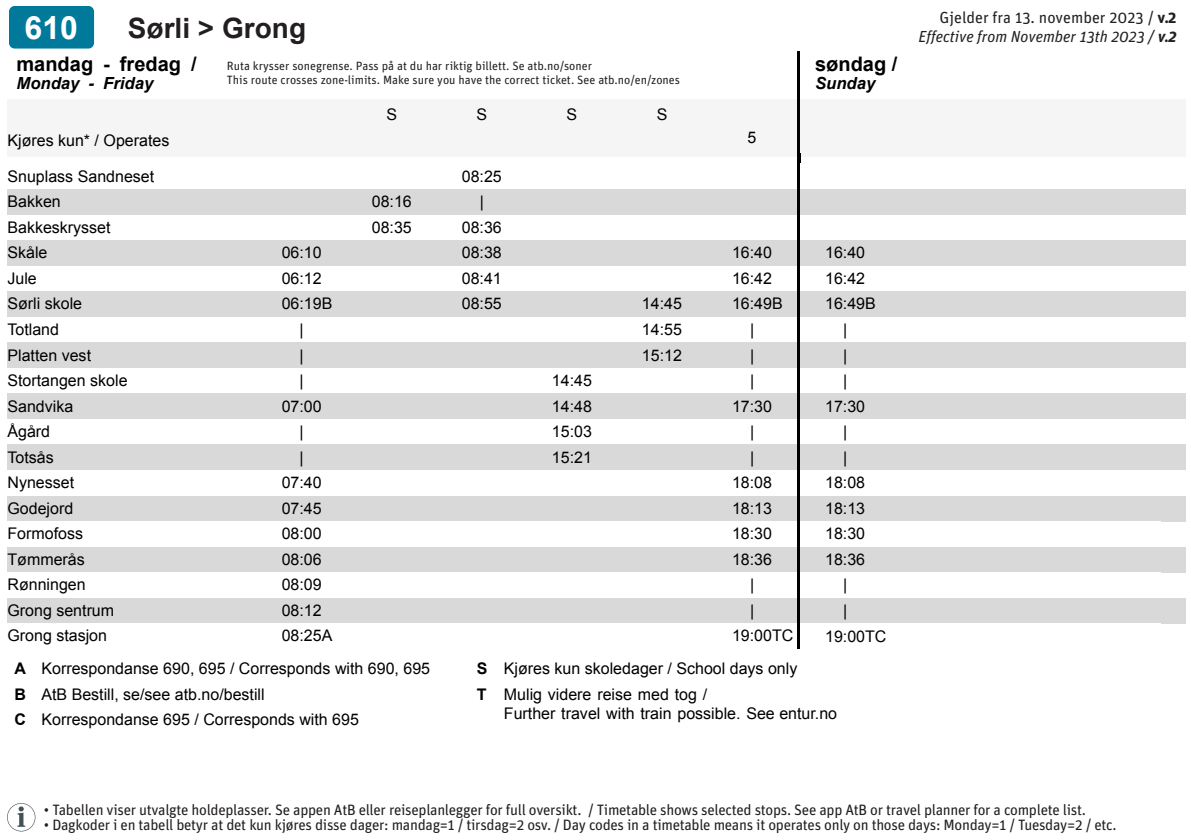
<style>
.page{position:relative;width:1191px;height:840px;background:#fff}
.page>*{position:absolute;margin:0;border:0;box-sizing:border-box;transform-origin:0 0}
.t1{font:700 32px "Arial";color:#fff}
.t2{font:700 28px "Arial";color:#231f20}
.t3{font:700 20px "Arial";color:#000}
.t4{font:italic 700 16.6px "Arial";color:#000}
.t5{font:16px/19.2px "Arial";color:#000}
.t6{font:italic 16px/19.2px "Unit Pro";color:#231f20;text-align:right}
.t7{font:700 16px "Arial";color:#000}
.t8{font:15px "Unit Pro";letter-spacing:-.02em;color:#231f20}
.t9{font:12px/14.4px "Unit Pro";color:#231f20}
.s1{font-style:normal}
.s2{font-weight:700;font-style:normal}
.s3{font-weight:700}
</style>
<div class="page">
<div style="left:9px;top:6px;width:85px;height:42px;background:#00799b;border-radius:6px"></div>
<div style="left:8px;top:99px;width:249px;height:57px;background:#f5f5f5"></div>
<div style="left:257px;top:99px;width:90px;height:57px;background:#f5f5f5"></div>
<div style="left:347px;top:99px;width:90px;height:57px;background:#f5f5f5"></div>
<div style="left:437px;top:99px;width:90px;height:57px;background:#f5f5f5"></div>
<div style="left:527px;top:99px;width:90px;height:57px;background:#f5f5f5"></div>
<div style="left:617px;top:99px;width:90px;height:57px;background:#f5f5f5"></div>
<div style="left:707px;top:99px;width:90px;height:57px;background:#f5f5f5"></div>
<hr style="left:797px;top:51px;width:3px;height:105px;background:#000">
<div style="left:800px;top:99px;width:90px;height:57px;background:#f5f5f5"></div>
<div style="left:890px;top:99px;width:90px;height:57px;background:#f5f5f5"></div>
<div style="left:980px;top:99px;width:90px;height:57px;background:#f5f5f5"></div>
<div style="left:1070px;top:99px;width:115px;height:57px;background:#f5f5f5"></div>
<div style="left:8px;top:189px;width:789px;height:26px;background:#d9d9d9"></div>
<div style="left:8px;top:240px;width:789px;height:26px;background:#d9d9d9"></div>
<div style="left:8px;top:291px;width:789px;height:26px;background:#d9d9d9"></div>
<div style="left:8px;top:342px;width:789px;height:26px;background:#d9d9d9"></div>
<div style="left:8px;top:393px;width:789px;height:26px;background:#d9d9d9"></div>
<div style="left:8px;top:444px;width:789px;height:26px;background:#d9d9d9"></div>
<div style="left:8px;top:495px;width:789px;height:26px;background:#d9d9d9"></div>
<div style="left:8px;top:546px;width:789px;height:26px;background:#d9d9d9"></div>
<div style="left:8px;top:597px;width:789px;height:26px;background:#d9d9d9"></div>
<hr style="left:797px;top:154px;width:3px;height:494px;background:#000">
<div style="left:800px;top:189px;width:385px;height:26px;background:#d9d9d9"></div>
<div style="left:800px;top:240px;width:385px;height:26px;background:#d9d9d9"></div>
<div style="left:800px;top:291px;width:385px;height:26px;background:#d9d9d9"></div>
<div style="left:800px;top:342px;width:385px;height:26px;background:#d9d9d9"></div>
<div style="left:800px;top:393px;width:385px;height:26px;background:#d9d9d9"></div>
<div style="left:800px;top:444px;width:385px;height:26px;background:#d9d9d9"></div>
<div style="left:800px;top:495px;width:385px;height:26px;background:#d9d9d9"></div>
<div style="left:800px;top:546px;width:385px;height:26px;background:#d9d9d9"></div>
<div style="left:800px;top:597px;width:385px;height:26px;background:#d9d9d9"></div>
<svg style="left:7px;top:803px;width:28px;height:28px"></svg>
<p class="t1" style="left:25px;top:7px;width:55px">610</p>
<p class="t2" style="left:128px;top:9px;width:180px">Sørli &gt; Grong</p>
<p class="t9" style="left:227px;top:58px;width:455px">Ruta krysser sonegrense. Pass på at du har riktig billett. Se atb.no/soner<br>This route crosses zone-limits. Make sure you have the correct ticket. See atb.no/en/zones</p>
<p class="t3" style="left:17px;top:50px;width:182px">mandag - fredag /</p>
<p class="t4" style="left:17px;top:72px;width:138px">Monday - Friday</p>
<p class="t5" style="left:8px;top:130px;width:163px">Kjøres kun* / Operates</p>
<p class="t5" style="left:386px;top:105px;width:12px">S</p>
<p class="t5" style="left:476px;top:105px;width:12px">S</p>
<p class="t5" style="left:566px;top:105px;width:12px">S</p>
<p class="t5" style="left:656px;top:105px;width:12px">S</p>
<p class="t5" style="left:747px;top:127px;width:10px">5</p>
<p class="t5" style="left:8px;top:167px;width:148px">Snuplass Sandneset</p>
<p class="t5" style="left:462px;top:167px;width:42px">08:25</p>
<p class="t5" style="left:8px;top:192px;width:55px">Bakken</p>
<p class="t5" style="left:372px;top:192px;width:42px">08:16</p>
<p class="t5" style="left:480px;top:192px;width:6px">|</p>
<p class="t5" style="left:8px;top:218px;width:105px">Bakkeskrysset</p>
<p class="t5" style="left:372px;top:218px;width:42px">08:35</p>
<p class="t5" style="left:462px;top:218px;width:42px">08:36</p>
<p class="t5" style="left:8px;top:243px;width:42px">Skåle</p>
<p class="t5" style="left:282px;top:243px;width:42px">06:10</p>
<p class="t5" style="left:462px;top:243px;width:42px">08:38</p>
<p class="t5" style="left:732px;top:243px;width:42px">16:40</p>
<p class="t5" style="left:8px;top:269px;width:31px">Jule</p>
<p class="t5" style="left:282px;top:269px;width:42px">06:12</p>
<p class="t5" style="left:462px;top:269px;width:42px">08:41</p>
<p class="t5" style="left:732px;top:269px;width:42px">16:42</p>
<p class="t5" style="left:8px;top:294px;width:76px">Sørli skole</p>
<p class="t5" style="left:282px;top:294px;width:52px">06:19B</p>
<p class="t5" style="left:462px;top:294px;width:42px">08:55</p>
<p class="t5" style="left:642px;top:294px;width:42px">14:45</p>
<p class="t5" style="left:732px;top:294px;width:52px">16:49B</p>
<p class="t5" style="left:8px;top:320px;width:53px">Totland</p>
<p class="t5" style="left:300px;top:320px;width:6px">|</p>
<p class="t5" style="left:642px;top:320px;width:42px">14:55</p>
<p class="t5" style="left:750px;top:320px;width:6px">|</p>
<p class="t5" style="left:8px;top:345px;width:85px">Platten vest</p>
<p class="t5" style="left:300px;top:345px;width:6px">|</p>
<p class="t5" style="left:642px;top:345px;width:42px">15:12</p>
<p class="t5" style="left:750px;top:345px;width:6px">|</p>
<p class="t5" style="left:8px;top:371px;width:122px">Stortangen skole</p>
<p class="t5" style="left:300px;top:371px;width:6px">|</p>
<p class="t5" style="left:552px;top:371px;width:42px">14:45</p>
<p class="t5" style="left:750px;top:371px;width:6px">|</p>
<p class="t5" style="left:8px;top:396px;width:67px">Sandvika</p>
<p class="t5" style="left:282px;top:396px;width:42px">07:00</p>
<p class="t5" style="left:552px;top:396px;width:42px">14:48</p>
<p class="t5" style="left:732px;top:396px;width:42px">17:30</p>
<p class="t5" style="left:8px;top:422px;width:44px">Ågård</p>
<p class="t5" style="left:300px;top:422px;width:6px">|</p>
<p class="t5" style="left:552px;top:422px;width:42px">15:03</p>
<p class="t5" style="left:750px;top:422px;width:6px">|</p>
<p class="t5" style="left:8px;top:447px;width:48px">Totsås</p>
<p class="t5" style="left:300px;top:447px;width:6px">|</p>
<p class="t5" style="left:552px;top:447px;width:42px">15:21</p>
<p class="t5" style="left:750px;top:447px;width:6px">|</p>
<p class="t5" style="left:8px;top:473px;width:68px">Nynesset</p>
<p class="t5" style="left:282px;top:473px;width:42px">07:40</p>
<p class="t5" style="left:732px;top:473px;width:42px">18:08</p>
<p class="t5" style="left:8px;top:498px;width:67px">Godejord</p>
<p class="t5" style="left:282px;top:498px;width:42px">07:45</p>
<p class="t5" style="left:732px;top:498px;width:42px">18:13</p>
<p class="t5" style="left:8px;top:524px;width:77px">Formofoss</p>
<p class="t5" style="left:282px;top:524px;width:42px">08:00</p>
<p class="t5" style="left:732px;top:524px;width:42px">18:30</p>
<p class="t5" style="left:8px;top:549px;width:79px">Tømmerås</p>
<p class="t5" style="left:282px;top:549px;width:42px">08:06</p>
<p class="t5" style="left:732px;top:549px;width:42px">18:36</p>
<p class="t5" style="left:8px;top:575px;width:80px">Rønningen</p>
<p class="t5" style="left:282px;top:575px;width:42px">08:09</p>
<p class="t5" style="left:750px;top:575px;width:6px">|</p>
<p class="t5" style="left:8px;top:600px;width:108px">Grong sentrum</p>
<p class="t5" style="left:282px;top:600px;width:42px">08:12</p>
<p class="t5" style="left:750px;top:600px;width:6px">|</p>
<p class="t5" style="left:8px;top:626px;width:101px">Grong stasjon</p>
<p class="t5" style="left:282px;top:626px;width:52px">08:25A</p>
<p class="t5" style="left:732px;top:626px;width:63px">19:00TC</p>
<p class="t3" style="left:815px;top:50px;width:84px">søndag /</p>
<p class="t4" style="left:815px;top:72px;width:62px">Sunday</p>
<p class="t5" style="left:825px;top:243px;width:42px">16:40</p>
<p class="t5" style="left:825px;top:269px;width:42px">16:42</p>
<p class="t5" style="left:825px;top:294px;width:52px">16:49B</p>
<p class="t5" style="left:843px;top:320px;width:6px">|</p>
<p class="t5" style="left:843px;top:345px;width:6px">|</p>
<p class="t5" style="left:843px;top:371px;width:6px">|</p>
<p class="t5" style="left:825px;top:396px;width:42px">17:30</p>
<p class="t5" style="left:843px;top:422px;width:6px">|</p>
<p class="t5" style="left:843px;top:447px;width:6px">|</p>
<p class="t5" style="left:825px;top:473px;width:42px">18:08</p>
<p class="t5" style="left:825px;top:498px;width:42px">18:13</p>
<p class="t5" style="left:825px;top:524px;width:42px">18:30</p>
<p class="t5" style="left:825px;top:549px;width:42px">18:36</p>
<p class="t5" style="left:843px;top:575px;width:6px">|</p>
<p class="t5" style="left:843px;top:600px;width:6px">|</p>
<p class="t5" style="left:825px;top:626px;width:63px">19:00TC</p>
<p class="t7" style="left:15px;top:657px;width:13px">A</p>
<p class="t5" style="left:41px;top:658px;width:390px">Korrespondanse 690, 695 / Corresponds with 690, 695</p>
<p class="t7" style="left:15px;top:683px;width:13px">B</p>
<p class="t5" style="left:41px;top:684px;width:225px">AtB Bestill, se/see atb.no/bestill</p>
<p class="t7" style="left:15px;top:708px;width:13px">C</p>
<p class="t5" style="left:41px;top:709px;width:319px">Korrespondanse 695 / Corresponds with 695</p>
<p class="t7" style="left:477px;top:657px;width:12px">S</p>
<p class="t5" style="left:504px;top:658px;width:295px">Kjøres kun skoledager / School days only</p>
<p class="t7" style="left:477px;top:683px;width:11px">T</p>
<p class="t5" style="left:504px;top:684px;width:335px">Mulig videre reise med tog /<br>Further travel with train possible. See entur.no</p>
<p class="t6" style="left:918px;top:7px;width:259px"><span class="s1">Gjelder fra 13. november 2023 /</span> <span class="s2">v.2<br></span>Effective from November 13th 2023 / <span class="s3">v.2</span></p>
<p class="t8" style="left:44px;top:798px;width:1043px">• Tabellen viser utvalgte holdeplasser. Se appen AtB eller reiseplanlegger for full oversikt. / Timetable shows selected stops. See app AtB or travel planner for a complete list.</p>
<p class="t8" style="left:44px;top:813px;width:1074px">• Dagkoder i en tabell betyr at det kun kjøres disse dager: mandag=1 / tirsdag=2 osv. / Day codes in a timetable means it operates only on those days: Monday=1 / Tuesday=2 / etc.</p>
</div>
